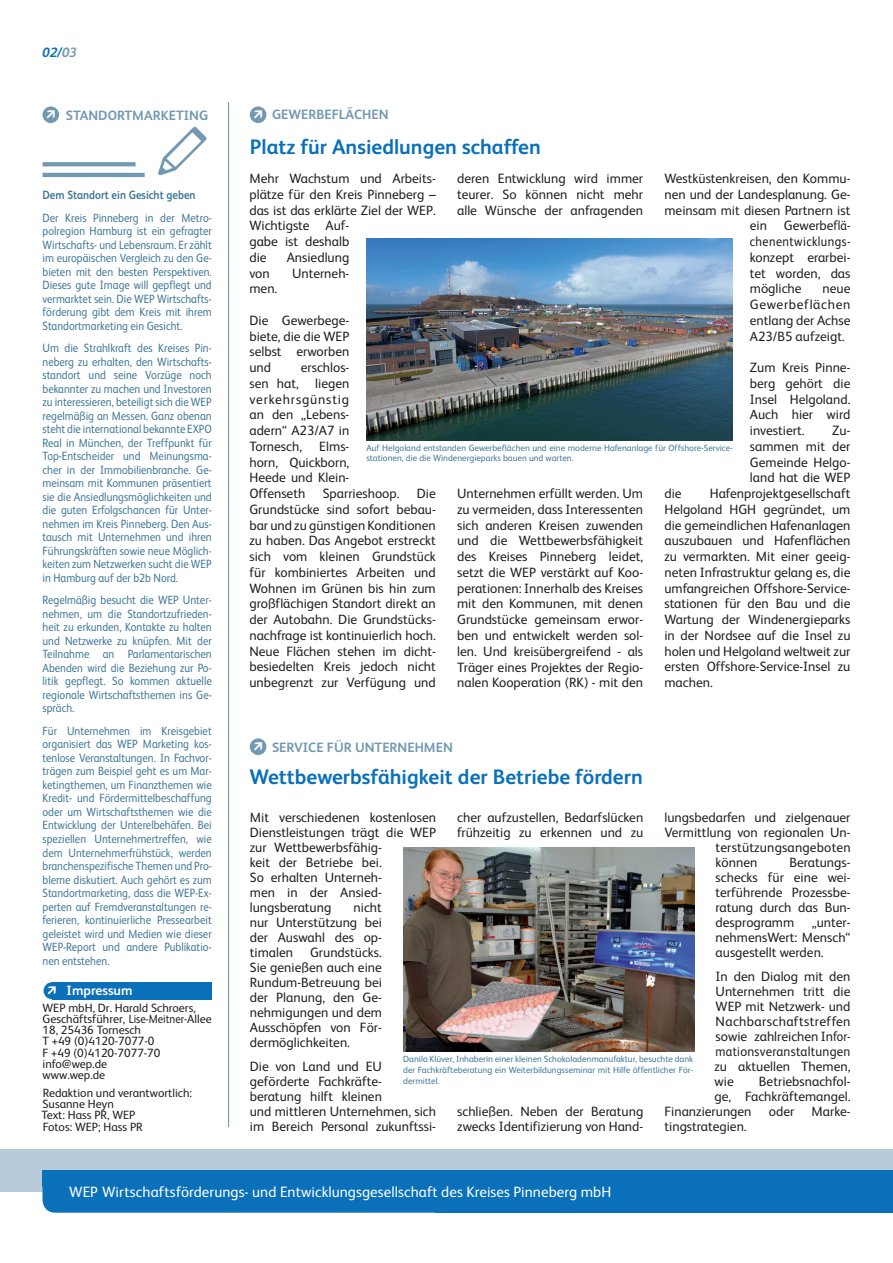
<style>
.page{position:relative;width:893px;height:1263px;background:#fff}
.page>*{position:absolute;margin:0;border:0;box-sizing:border-box;transform-origin:0 0}
.t1{font:700 21px "FS Albert";color:#0970b9}
.t2{font:15px "FS Albert";letter-spacing:.005em;color:#fff}
.t3{font:13.5px/15.8px "FS Albert";color:#231f20;text-align:justify}
.t4{font:700 13.5px "FS Albert";color:#7298b3}
.t5{font:700 13.5px "FS Albert";color:#fff}
.t6{font:italic 700 13.5px "FS Albert";color:#0970b9}
.t7{font:12px/13.5px "FS Albert";color:#41799a;text-align:justify;scale:.9 1}
.t8{font:12px/11.2px "FS Albert";color:#231f20}
.t9{font:700 12px "FS Albert";color:#41799a;scale:.9 1}
.t10{font:9px/10.8px "FS Albert";color:#41799a}
.s1{color:#7298b3}
</style>
<div class="page">
<hr style="left:43px;top:173px;width:102px;height:4px;background:#7298b3">
<svg style="left:43px;top:162px;width:93px;height:4px"></svg>
<hr style="left:228px;top:102px;width:1px;height:1025px;background:#7298b3">
<svg style="left:158px;top:127px;width:49px;height:48px"></svg>
<div style="left:43px;top:106px;width:16px;height:17px;background:#7298b3;border-radius:50%"></div>
<div style="left:250px;top:106px;width:16px;height:17px;background:#7298b3;border-radius:50%"></div>
<div style="left:250px;top:738px;width:16px;height:17px;background:#7298b3;border-radius:50%"></div>
<img style="left:403px;top:847px;width:291px;height:205px">
<img style="left:366px;top:238px;width:367px;height:202px">
<div style="left:52px;top:982px;width:160px;height:17px;background:#0970b9"></div>
<div style="left:44px;top:982px;width:17px;height:17px;background:#0970b9;border-radius:50%"></div>
<div style="left:0;top:1149px;width:893px;height:42px;background:#b8cbda"></div>
<div style="left:43px;top:1187px;width:393px;height:26px;background:#0970b9"></div>
<div style="left:43px;top:1170px;width:850px;height:17px;background:#0970b9"></div>
<div style="left:436px;top:1170px;width:457px;height:43px;background:#0970b9"></div>
<p class="t6" style="left:43px;top:43px;width:36px">02/<span class="s1">03</span></p>
<p class="t4" style="left:66px;top:106px;width:142px">Standortmarketing</p>
<p class="t4" style="left:272px;top:106px;width:118px">Gewerbeflächen</p>
<p class="t9" style="left:43px;top:187px;width:172px">Dem Standort ein Gesicht geben</p>
<p class="t7" style="left:43px;top:210px;width:190px">Der Kreis Pinneberg in der Metro&shy;polregion Hamburg ist ein gefragter Wirtschafts- und Lebensraum. Er zählt im europäischen Vergleich zu den Ge&shy;bieten mit den besten Perspektiven.<br>Dieses gute Image will gepflegt und vermarktet sein. Die WEP Wirtschafts&shy;förderung gibt dem Kreis mit ihrem Standortmarketing ein Gesicht.</p>
<p class="t7" style="left:43px;top:341px;width:190px">Um die Strahlkraft des Kreises Pin&shy;neberg zu erhalten, den Wirtschafts&shy;standort und seine Vorzüge noch bekannter zu machen und Investoren zu interessieren, beteiligt sich die WEP regelmäßig an Messen. Ganz obenan steht die international bekannte EXPO Real in München, der Treffpunkt für Top-Entscheider und Meinungsma&shy;cher in der Immobilienbranche. Ge&shy;meinsam mit Kommunen präsentiert sie die Ansiedlungsmöglichkeiten und die guten Erfolgschancen für Unter&shy;nehmen im Kreis Pinneberg. Den Aus&shy;tausch mit Unternehmen und ihren Führungskräften sowie neue Möglich&shy;keiten zum Netzwerken sucht die WEP in Hamburg auf der b2b Nord.</p>
<p class="t7" style="left:43px;top:593px;width:190px">Regelmäßig besucht die WEP Unter&shy;nehmen, um die Standortzufrieden&shy;heit zu erkunden, Kontakte zu halten und Netzwerke zu knüpfen. Mit der Teilnahme an Parlamentarischen Abenden wird die Beziehung zur Po&shy;litik gepflegt. So kommen aktuelle regionale Wirtschaftsthemen ins Ge&shy;spräch.</p>
<p class="t7" style="left:43px;top:723px;width:190px">Für Unternehmen im Kreisgebiet organisiert das WEP Marketing kos&shy;tenlose Veranstaltungen. In Fachvor&shy;trägen zum Beispiel geht es um Mar&shy;ketingthemen, um Finanzthemen wie Kredit- und Fördermittelbeschaffung oder um Wirtschaftsthemen wie die Entwicklung der Unterelbehäfen. Bei speziellen Unternehmertreffen, wie dem Unternehmerfrühstück, werden branchenspezifische Themen und Pro&shy;bleme diskutiert. Auch gehört es zum Standortmarketing, dass die WEP-Ex&shy;perten auf Fremdveranstaltungen re&shy;ferieren, kontinuierliche Pressearbeit geleistet wird und Medien wie dieser WEP-Report und andere Publikatio&shy;nen entstehen.</p>
<p class="t5" style="left:67px;top:981px;width:67px">Impressum</p>
<p class="t8" style="left:43px;top:1001px;width:171px">WEP mbH, Dr. Harald Schroers,<br>Geschäftsführer, Lise-Meitner-Allee<br>18, 25436 Tornesch<br>T +49 (0)4120-7077-0<br>F +49 (0)4120-7077-70 info@wep.de<br>www.wep.de</p>
<p class="t8" style="left:41px;top:1086px;width:152px">Redaktion und verantwortlich:<br>Susanne Heyn<br>Text: Hass PR, WEP<br>Fotos: WEP; Hass PR</p>
<h1 class="t1" style="left:250px;top:132px;width:292px">Platz für Ansiedlungen schaffen</h1>
<p class="t3" style="left:664px;top:170px;width:188px;text-align:center">Westküstenkreisen, den Kommu&shy;nen und der Landesplanung. Ge&shy;meinsam mit diesen Partnern ist ein</p>
<p class="t3" style="left:249px;top:170px;width:188px;text-align:left">Mehr Wachstum und Arbeits&shy;plätze für den Kreis Pinneberg – das ist das erklärte Ziel der WEP.<br>Wichtigste Auf-<br>gabe ist deshalb<br>die</p>
<p class="t3" style="left:457px;top:170px;width:188px">deren Entwicklung wird immer teurer. So können nicht mehr alle Wünsche der anfragenden</p>
<p class="t3" style="left:750px;top:217px;width:102px;text-indent:34px">Gewerbeflä&shy;chenentwicklungs&shy;konzept erarbei&shy;tet worden, das mögliche</p>
<p class="t3" style="left:287px;top:249px;width:64px">Ansiedlung</p>
<p class="t3" style="left:249px;top:264px;width:22px">von</p>
<p class="t3" style="left:292px;top:264px;width:59px">Unterneh-</p>
<p class="t3" style="left:249px;top:280px;width:29px">men.</p>
<p class="t3" style="left:249px;top:312px;width:101px">Die Gewerbege&shy;biete, die die WEP selbst erworben und</p>
<p class="t3" style="left:750px;top:280px;width:102px;text-indent:73px">neue Gewerbeflächen entlang der Achse A23/B5 aufzeigt.</p>
<p class="t3" style="left:750px;top:359px;width:102px">Zum Kreis Pinne&shy;berg gehört die Insel Helgoland.<br>Auch hier wird investiert.</p>
<p class="t3" style="left:249px;top:359px;width:101px;text-indent:51px">erschlos&shy;sen hat, liegen verkehrsgünstig an den „Lebens&shy;adern“ A23/A7 in Tornesch,</p>
<p class="t3" style="left:750px;top:422px;width:102px;text-indent:82px">Zu&shy;sammen mit der Gemeinde Helgo&shy;land hat die WEP</p>
<p class="t3" style="left:249px;top:438px;width:101px;text-indent:70px">Elms&shy;horn, Quickborn, Heede und Klein-Offenseth</p>
<p class="t10" style="left:366px;top:442px;width:368px">Auf Helgoland entstanden Gewerbeflächen und eine moderne Hafenanlage für Offshore-Service&shy;stationen, die die Windenergieparks bauen und warten.</p>
<p class="t3" style="left:664px;top:485px;width:188px;text-indent:45px">Hafenprojektgesellschaft Helgoland HGH gegründet, um die gemeindlichen Hafenanlagen auszubauen und Hafenflächen zu vermarkten. Mit einer geeig&shy;neten Infrastruktur gelang es, die umfangreichen Offshore-Service&shy;stationen für den Bau und die Wartung der Windenergieparks in der Nordsee auf die Insel zu holen und Helgoland weltweit zur ersten Offshore-Service-Insel zu machen.</p>
<p class="t3" style="left:457px;top:485px;width:188px">Unternehmen erfüllt werden. Um zu vermeiden, dass Interessenten sich anderen Kreisen zuwenden und die Wettbewerbsfähigkeit des Kreises Pinneberg leidet, setzt die WEP verstärkt auf Koo&shy;perationen: Innerhalb des Kreises mit den Kommunen, mit denen Grundstücke gemeinsam erwor&shy;ben und entwickelt werden sol&shy;len. Und kreisübergreifend - als Träger eines Projektes der Regio&shy;nalen Kooperation (RK) - mit den</p>
<p class="t3" style="left:664px;top:485px;width:19px">die</p>
<p class="t3" style="left:323px;top:485px;width:78px">Sparrieshoop.</p>
<p class="t3" style="left:249px;top:485px;width:188px;text-indent:167px">Die Grundstücke sind sofort bebau&shy;bar und zu günstigen Konditionen zu haben. Das Angebot erstreckt sich vom kleinen Grundstück für kombiniertes Arbeiten und Wohnen im Grünen bis hin zum großflächigen Standort direkt an der Autobahn. Die Grundstücks&shy;nachfrage ist kontinuierlich hoch.<br>Neue Flächen stehen im dicht&shy;besiedelten Kreis jedoch nicht unbegrenzt zur Verfügung und</p>
<p class="t4" style="left:272px;top:738px;width:182px">Service für Unternehmen</p>
<h1 class="t1" style="left:249px;top:762px;width:395px">Wettbewerbsfähigkeit der Betriebe fördern</h1>
<p class="t3" style="left:250px;top:809px;width:188px;line-height:15px;text-align:left">Mit verschiedenen kostenlosen<br>Dienstleistungen trägt die WEP zur Wettbewerbsfähig-<br>keit der Betriebe bei.<br>So erhalten Unterneh-<br>men in der Ansied&shy;lungsberatung</p>
<p class="t3" style="left:457px;top:809px;width:188px;line-height:15px">cher aufzustellen, Bedarfslücken frühzeitig zu erkennen und zu</p>
<p class="t3" style="left:664px;top:808px;width:188px">lungsbedarfen und zielgenauer</p>
<p class="t3" style="left:664px;top:823px;width:188px">Vermittlung von regionalen Un-</p>
<p class="t3" style="left:716px;top:838px;width:137px">terstützungsangeboten</p>
<p class="t3" style="left:716px;top:853px;width:43px">können</p>
<p class="t3" style="left:716px;top:854px;width:136px;line-height:15px;text-indent:74px">Beratungs&shy;schecks für eine wei&shy;terführende Prozessbe&shy;ratung durch das Bun&shy;desprogramm</p>
<p class="t3" style="left:250px;top:899px;width:134px;line-height:15px;text-indent:104px">nicht nur Unterstützung bei der Auswahl des op&shy;timalen</p>
<p class="t3" style="left:716px;top:914px;width:136px;line-height:15px;text-indent:96px">„unter&shy;nehmensWert: Mensch“ ausgestellt werden.</p>
<p class="t3" style="left:714px;top:968px;width:138px;line-height:15px">In den Dialog mit den Unternehmen tritt die WEP mit Netzwerk- und Nachbarschaftstreffen sowie zahlreichen Infor&shy;mationsveranstaltungen zu aktuellen Themen, wie</p>
<p class="t3" style="left:250px;top:944px;width:134px;line-height:15px;text-indent:60px">Grundstücks.<br>Sie genießen auch eine Rundum-Betreuung bei der Planung, den Ge&shy;nehmigungen und dem Ausschöpfen von För&shy;dermöglichkeiten.</p>
<p class="t3" style="left:250px;top:1058px;width:188px;line-height:15px;text-align:left">Die von Land und EU geförderte Fachkräfte&shy;beratung hilft kleinen<br>und mittleren Unternehmen, sich im Bereich Personal zukunftssi-</p>
<p class="t10" style="left:403px;top:1053px;width:292px;text-align:justify">Danila Klüver, Inhaberin einer kleinen Schokoladenmanufaktur, besuchte dank der Fachkräfteberatung ein Weiterbildungsseminar mit Hilfe öffentlicher För&shy;dermittel.</p>
<p class="t3" style="left:759px;top:1072px;width:93px">Betriebsnachfol-</p>
<p class="t3" style="left:714px;top:1087px;width:137px">ge, Fachkräftemangel.</p>
<p class="t3" style="left:664px;top:1102px;width:89px">Finanzierungen</p>
<p class="t3" style="left:769px;top:1102px;width:27px">oder</p>
<p class="t3" style="left:811px;top:1102px;width:40px">Marke-</p>
<p class="t3" style="left:664px;top:1117px;width:84px">tingstrategien.</p>
<p class="t3" style="left:457px;top:1103px;width:188px;line-height:15px">schließen. Neben der Beratung zwecks Identifizierung von Hand-</p>
<p class="t2" style="left:69px;top:1181px;width:544px">WEP Wirtschaftsförderungs- und Entwicklungsgesellschaft des Kreises Pinneberg mbH</p>
</div>
